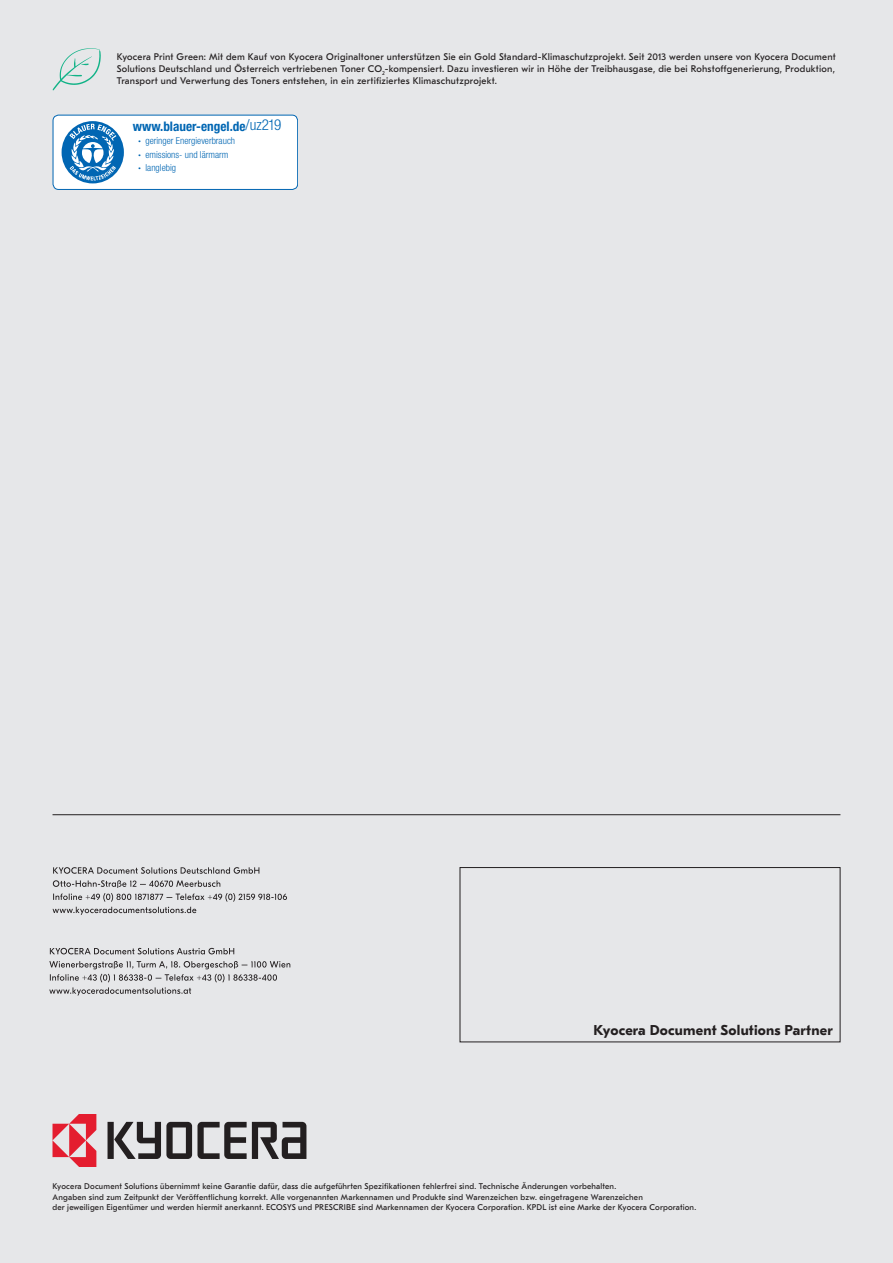
<style>
.page{position:relative;width:893px;height:1263px;background:#e6e7e9}
.page>*{position:absolute;margin:0;border:0;box-sizing:border-box;transform-origin:0 0}
.t1{font:700 14.25px "GT Eesti Pro Text";letter-spacing:.015em;color:#231f20}
.t2{font:700 condensed 13.2px "Helvetica Neue";color:#0166b3}
.KYO_06_Body_copy_text{font:9.6px/12px "GT Eesti Pro Text";letter-spacing:.025em;color:#231f20;text-align:justify}
.t3{font:300 condensed 9.6px/13.6px "Helvetica Neue";color:#0166b3}
.t4{font:8.25px/10.5px "GT Eesti Pro Text";letter-spacing:.02em;color:#231f20}
.s1{font-weight:300;font-size:15px}
.s2{font-weight:700}
</style>
<div class="page">
<div style="left:460px;top:867px;width:380px;height:175px;border:1px solid #231f20"></div>
<svg style="left:108px;top:1122px;width:198px;height:37px"></svg>
<svg style="left:53px;top:1114px;width:43px;height:53px"></svg>
<hr style="left:53px;top:814px;width:787px;height:1px;background:#231f20">
<svg style="left:49px;top:961px;width:241px;height:34px"></svg>
<svg style="left:50px;top:948px;width:184px;height:6px"></svg>
<svg style="left:53px;top:880px;width:234px;height:35px"></svg>
<svg style="left:53px;top:867px;width:206px;height:7px"></svg>
<svg style="left:53px;top:48px;width:48px;height:42px"></svg>
<div style="left:53px;top:115px;width:245px;height:74px;background:#fff;border-radius:6px"></div>
<div style="left:53px;top:115px;width:245px;height:75px;border:1px solid #0166b3;border-radius:6px"></div>
<svg style="left:62px;top:121px;width:62px;height:62px"></svg>
<p class="KYO_06_Body_copy_text" style="left:117px;top:51px;width:720px">Kyocera Print Green: Mit dem Kauf von Kyocera Originaltoner unterstützen Sie ein Gold Standard-Klimaschutzprojekt. Seit 2013 werden unsere von Kyocera Document Solutions Deutschland und Österreich vertriebenen Toner CO<sub>2</sub>-kompensiert. Dazu investieren wir in Höhe der Treibhausgase, die bei Rohstoffgenerierung, Produktion, Transport und Verwertung des Toners entstehen, in ein zertifiziertes Klimaschutzprojekt.</p>
<p class="t2" style="left:133px;top:118px;width:150px">www.blauer-engel.de<span class="s1">/uz219</span></p>
<p class="t3" style="left:138px;top:134px;width:98px"><span class="s2">·</span> geringer Energieverbrauch <span class="s2">·</span> emissions- und lärmarm<br><span class="s2">·</span> langlebig</p>
<h1 class="t1" style="left:593px;top:1023px;width:241px">Kyocera Document Solutions Partner</h1>
<p class="t4" style="left:53px;top:1181px;width:645px">Kyocera Document Solutions übernimmt keine Garantie dafür, dass die aufgeführten Spezifikationen fehlerfrei sind. Technische Änderungen vorbehalten.<br>Angaben sind zum Zeitpunkt der Veröffentlichung korrekt. Alle vorgenannten Markennamen und Produkte sind Warenzeichen bzw. eingetragene Warenzeichen<br>der jeweiligen Eigentümer und werden hiermit anerkannt. ECOSYS und PRESCRIBE sind Markennamen der Kyocera Corporation. KPDL ist eine Marke der Kyocera Corporation.</p>
</div>
